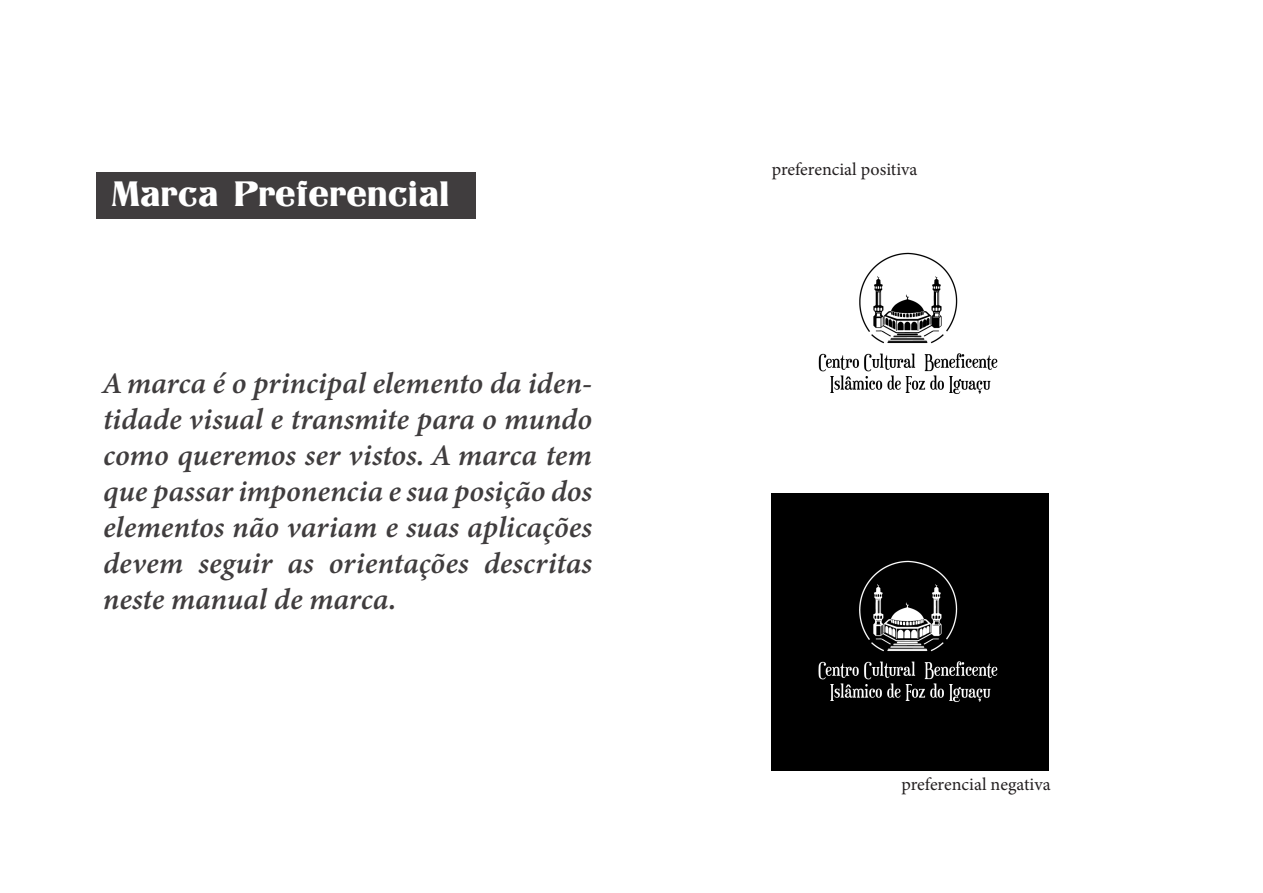
<style>
.page{position:relative;width:1263px;height:893px;background:#fff}
.page>*{position:absolute;margin:0;border:0;box-sizing:border-box;transform-origin:0 0}
.t1{font:37.5px "Titania";color:#fff}
.t2{font:italic 30px/36px "Minion Variable Concept";letter-spacing:.015em;color:#403d3e;text-align:justify}
.t3{font:18px "Minion Pro";color:#231f20}
</style>
<div class="page">
<div style="left:96px;top:172px;width:380px;height:46px;background:#403d3e"></div>
<img style="left:818px;top:252px;width:180px;height:142px">
<img style="left:772px;top:493px;width:277px;height:277px">
<p class="t1" style="left:111px;top:172px;width:340px">Marca Preferencial</p>
<p class="t2" style="left:103px;top:366px;width:490px">A marca é o principal elemento da iden&shy;tidade visual e transmite para o mundo como queremos ser vistos. A marca tem que passar imponencia e sua posição dos elementos não variam e suas aplicações devem seguir as orientações descritas neste manual de marca.</p>
<p class="t3" style="left:772px;top:157px;width:147px">preferencial positiva</p>
<p class="t3" style="left:901px;top:772px;width:151px">preferencial negativa</p>
</div>
